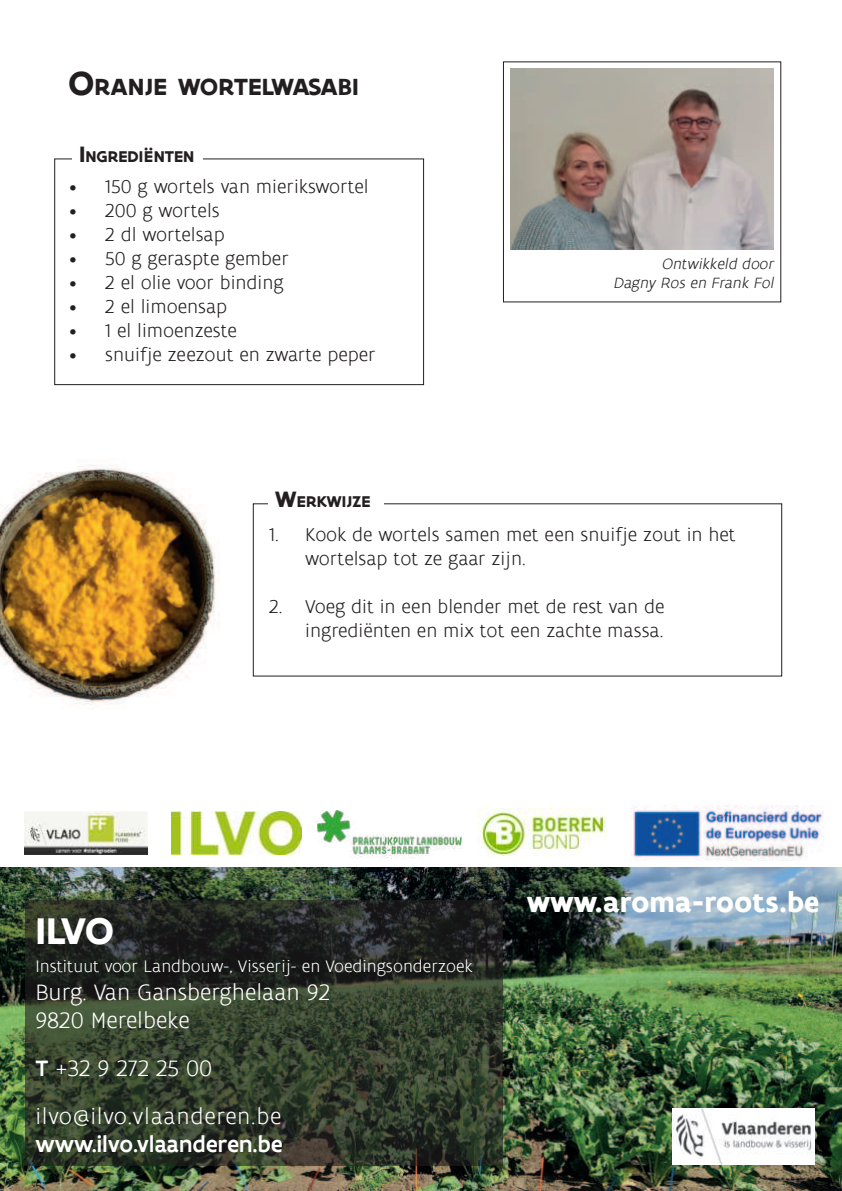
<style>
.page{position:relative;width:842px;height:1191px;background:#fff}
.page>*{position:absolute;margin:0;border:0;box-sizing:border-box;transform-origin:0 0}
.t1{font:700 40px "Flanders Art Sans";color:#fff}
.t2{font:700 30px "Flanders Art Sans";color:#fff}
.t3{font:700 25.2px "Flanders Art Sans";color:#231f20}
.t4{font:300 24px/28px "Flanders Art Sans";color:#fff}
.t5{font:300 24px/48px "Flanders Art Sans";letter-spacing:.03em;color:#fff}
.t6{font:500 24px "Flanders Art Sans";color:#fff}
.t7{font:300 20px/24px "Flanders Art Sans";color:#231f20}
.t8{font:300 18px "Flanders Art Sans";color:#fff}
.t9{font:700 16.8px "Flanders Art Sans";color:#231f20}
.t10{font:italic 300 16px/19.2px "Flanders Art Sans";color:#231f20;text-align:right}
.s1{font-size:36px}
.s2{font-size:24px}
.s3{font-weight:500}
</style>
<div class="page">
<img style="left:0;top:867px;width:842px;height:324px">
<img style="left:478px;top:808px;width:129px;height:49px">
<img style="left:631px;top:805px;width:193px;height:55px">
<img style="left:24px;top:811px;width:124px;height:43px">
<img style="left:172px;top:811px;width:130px;height:43px">
<img style="left:318px;top:810px;width:143px;height:49px">
<img style="left:673px;top:1108px;width:141px;height:56px">
<div style="left:54px;top:159px;width:370px;height:226px;border:1px solid #231f20"></div>
<div style="left:72px;top:144px;width:130px;height:34px;background:#fff"></div>
<img style="left:0;top:465px;width:216px;height:240px">
<svg style="left:25px;top:900px;width:477px;height:266px"></svg>
<img style="left:511px;top:69px;width:262px;height:180px">
<p class="t3" style="left:68px;top:72px;width:292px"><span class="s1">O</span>RANJE WORTELWASABI</p>
<p class="t9" style="left:79px;top:146px;width:117px"><span class="s2">I</span>NGREDIËNTEN</p>
<p class="t7" style="left:69px;top:176px;width:301px">• 150 g wortels van mierikswortel</p>
<p class="t7" style="left:69px;top:200px;width:152px">• 200 g wortels</p>
<p class="t7" style="left:69px;top:224px;width:157px">• 2 dl wortelsap</p>
<p class="t7" style="left:69px;top:248px;width:221px">• 50 g geraspte gember</p>
<p class="t7" style="left:69px;top:272px;width:216px">• 2 el olie voor binding</p>
<p class="t7" style="left:69px;top:296px;width:160px">• 2 el limoensap</p>
<p class="t7" style="left:69px;top:320px;width:169px">• 1 el limoenzeste</p>
<p class="t7" style="left:69px;top:344px;width:308px">• snuifje zeezout en zwarte peper</p>
<p class="t10" style="left:613px;top:255px;width:165px">Ontwikkeld door<br>Dagny Ros en Frank Fol</p>
<p class="t9" style="left:275px;top:491px;width:98px"><span class="s2">W</span>ERKWIJZE</p>
<p class="t7" style="left:305px;top:524px;width:432px;text-indent:-36px">1. Kook de wortels samen met een snuifje zout in het wortelsap tot ze gaar zijn.</p>
<p class="t7" style="left:269px;top:596px;width:397px;text-align:right">2. Voeg dit in een blender met de rest van de ingrediënten en mix tot een zachte massa.</p>
<h1 class="t1" style="left:35px;top:906px;width:80px">ILVO</h1>
<p class="t8" style="left:35px;top:959px;width:439px">Instituut voor Landbouw-, Visserij- en Voedingsonderzoek</p>
<p class="t4" style="left:35px;top:980px;width:296px">Burg. Van Gansberghelaan 92<br>9820 Merelbeke</p>
<p class="t5" style="left:35px;top:1046px;width:247px"><span class="s3">T</span> +32 9 272 25 00 ilvo@ilvo.vlaanderen.be</p>
<p class="t6" style="left:35px;top:1134px;width:249px">www.ilvo.vlaanderen.be</p>
<h2 class="t2" style="left:527px;top:883px;width:294px">www.aroma-roots.be</h2>
</div>
